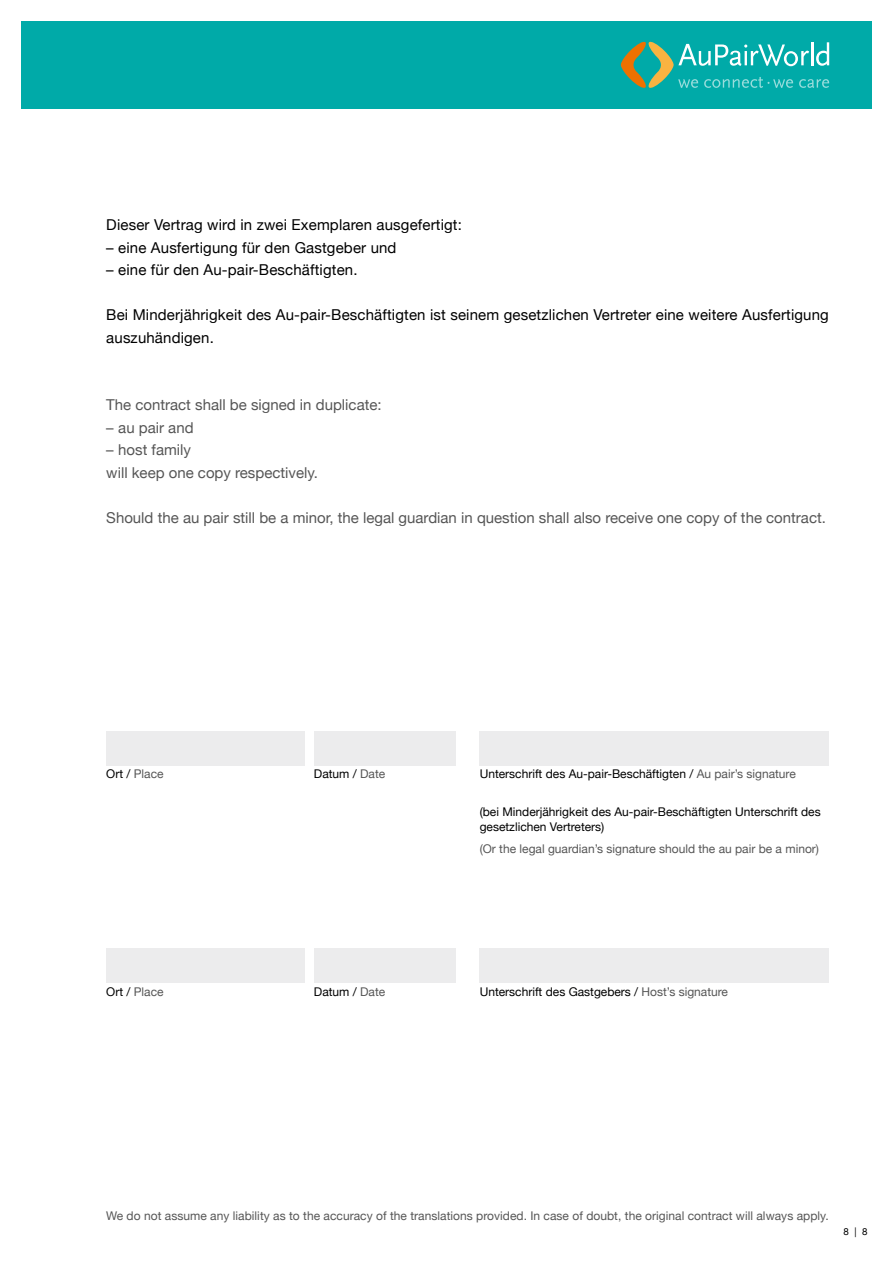
<style>
.page{position:relative;width:893px;height:1263px;background:#fff}
.page>*{position:absolute;margin:0;border:0;box-sizing:border-box;transform-origin:0 0}
.t1{font:15px/22.5px "Helvetica Neue";letter-spacing:.01em;color:#000}
.t2{font:15px/22.5px "Helvetica Neue";color:#565656}
.t3{font:12px/14.4px "Helvetica Neue";color:#000}
.t4{font:12px "Helvetica Neue";letter-spacing:.005em;color:#565656}
.t5{font:9.75px "Helvetica Neue";color:#000}
.s1{color:#000}
.s2{color:#565656}
</style>
<div class="page">
<div style="left:21px;top:21px;width:851px;height:87px;background:#00aaa8"></div>
<svg style="left:621px;top:41px;width:208px;height:47px"></svg>
<div style="left:106px;top:731px;width:198px;height:34px;background:#ececed"></div>
<div style="left:314px;top:731px;width:142px;height:34px;background:#ececed"></div>
<div style="left:480px;top:731px;width:349px;height:34px;background:#ececed"></div>
<div style="left:106px;top:949px;width:198px;height:34px;background:#ececed"></div>
<div style="left:314px;top:949px;width:142px;height:34px;background:#ececed"></div>
<div style="left:480px;top:949px;width:349px;height:34px;background:#ececed"></div>
<p class="t1" style="left:106px;top:214px;width:357px">Dieser Vertrag wird in zwei Exemplaren ausgefertigt:</p>
<p class="t1" style="left:106px;top:237px;width:292px">– eine Ausfertigung für den Gastgeber und</p>
<p class="t1" style="left:106px;top:259px;width:253px">– eine für den Au-pair-Beschäftigten.</p>
<p class="t1" style="left:106px;top:304px;width:724px">Bei Minderjährigkeit des Au-pair-Beschäftigten ist seinem gesetzlichen Vertreter eine weitere Ausfertigung auszuhändigen.</p>
<p class="t2" style="left:106px;top:394px;width:277px">The contract shall be signed in duplicate:</p>
<p class="t2" style="left:106px;top:417px;width:89px">– au pair and</p>
<p class="t2" style="left:106px;top:439px;width:213px">– host family<br>will keep one copy respectively.</p>
<p class="t2" style="left:106px;top:507px;width:721px">Should the au pair still be a minor, the legal guardian in question shall also receive one copy of the contract.</p>
<p class="t4" style="left:106px;top:765px;width:59px"><span class="s1">Ort /</span> Place</p>
<p class="t3" style="left:314px;top:768px;width:73px">Datum / <span class="s2">Date</span></p>
<p class="t3" style="left:480px;top:768px;width:318px">Unterschrift des Au-pair-Beschäftigten / <span class="s2">Au pair’s signature</span></p>
<p class="t3" style="left:480px;top:806px;width:342px">(bei Minderjährigkeit des Au-pair-Beschäftigten Unterschrift des gesetzlichen Vertreters)</p>
<p class="t4" style="left:480px;top:840px;width:341px">(Or the legal guardian’s signature should the au pair be a minor)</p>
<p class="t4" style="left:106px;top:983px;width:59px"><span class="s1">Ort /</span> Place</p>
<p class="t3" style="left:314px;top:985px;width:73px">Datum / <span class="s2">Date</span></p>
<p class="t3" style="left:480px;top:985px;width:250px">Unterschrift des Gastgebers / <span class="s2">Host’s signature</span></p>
<p class="t4" style="left:106px;top:1207px;width:724px">We do not assume any liability as to the accuracy of the translations provided. In case of doubt, the original contract will always apply.</p>
<p class="t5" style="left:844px;top:1224px;width:25px">8 | 8</p>
</div>
